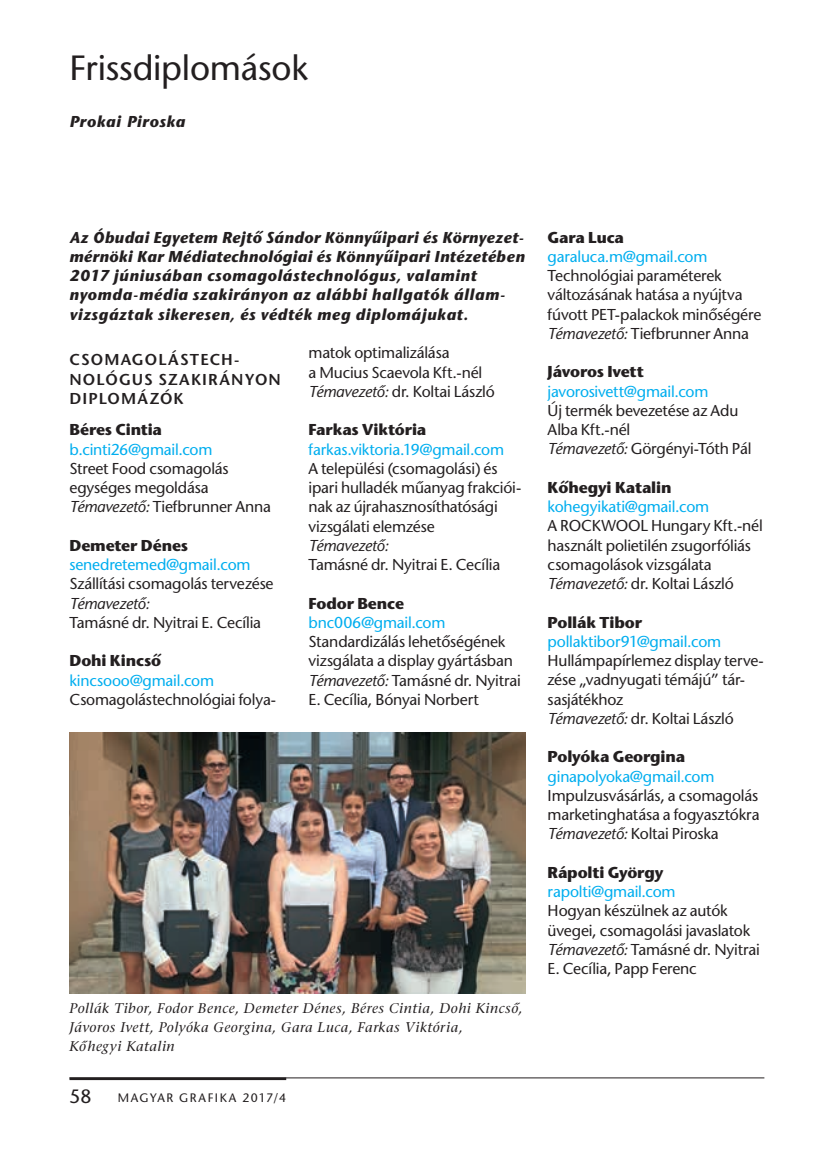
<style>
.page{position:relative;width:819px;height:1166px;background:#fff}
.page>*{position:absolute;margin:0;border:0;box-sizing:border-box;transform-origin:0 0}
.t1{font:35px "ITC Stone Sans";letter-spacing:-.005em;color:#231f20}
.t2{font:19.25px "ITC Stone Sans";color:#231f20}
.t3{font:15.75px/19.2px "ITC Stone Sans";letter-spacing:-.01em;color:#231f20}
.t4{font:italic 700 15.75px/19.2px "ITC Stone Sans";letter-spacing:.035em;color:#231f20}
.t5{font:15.75px "ITC Stone Sans";letter-spacing:-.015em;color:#00aeef}
.t6{font:700 15.75px "ITC Stone Sans";letter-spacing:-.01em;color:#231f20}
.t7{font:600 15.75px/19.2px "ITC Stone Sans";letter-spacing:.07em;color:#231f20}
.t8{font:italic 15.75px "ITC Stone Sans";letter-spacing:-.02em;color:#231f20}
.t9{font:italic 14px/19.2px "ITC Stone Serif";letter-spacing:.04em;color:#231f20}
.t10{font:12.25px "ITC Stone Sans";letter-spacing:.12em;color:#231f20}
.s1{font-style:italic}
</style>
<div class="page">
<hr style="left:69px;top:1077px;width:695px;height:1px;background:#231f20">
<hr style="left:69px;top:1077px;width:217px;height:3px;background:#231f20">
<img style="left:69px;top:732px;width:456px;height:261px">
<h1 class="t1" style="left:69px;top:49px;width:240px">Frissdiplomások</h1>
<p class="t4" style="left:69px;top:114px;width:117px">Prokai Piroska</p>
<p class="t4" style="left:69px;top:230px;width:457px">Az Óbudai Egyetem Rejtő Sándor Könnyűipari és Környezet&shy;mérnöki Kar Médiatechnológiai és Könnyűipari Intézetében 2017 júniusában csomagolástechnológus, valamint nyomda-média szakirányon az alábbi hallgatók állam&shy;vizsgáztak sikeresen, és védték meg diplomájukat.</p>
<p class="t7" style="left:69px;top:352px;width:213px">CSOMAGOLÁSTECH-<br>NOLÓGUS SZAKIRÁNYON<br>DIPLOMÁZÓK</p>
<p class="t6" style="left:69px;top:421px;width:94px">Béres Cintia</p>
<p class="t5" style="left:69px;top:441px;width:144px">b.cinti26@gmail.com</p>
<p class="t3" style="left:69px;top:461px;width:203px">Street Food csomagolás egységes megoldása<br><span class="s1">Témavezető:</span> Tiefbrunner Anna</p>
<p class="t6" style="left:69px;top:537px;width:120px">Demeter Dénes</p>
<p class="t5" style="left:69px;top:556px;width:183px">senedretemed@gmail.com</p>
<p class="t3" style="left:69px;top:576px;width:206px">Szállítási csomagolás tervezése</p>
<p class="t8" style="left:69px;top:595px;width:82px">Témavezető:</p>
<p class="t3" style="left:69px;top:615px;width:193px">Tamásné dr. Nyitrai E. Cecília</p>
<p class="t6" style="left:69px;top:652px;width:93px">Dohi Kincső</p>
<p class="t5" style="left:69px;top:672px;width:146px">kincsooo@gmail.com</p>
<p class="t3" style="left:69px;top:692px;width:208px">Csomagolástechnológiai folya-</p>
<p class="t3" style="left:308px;top:345px;width:188px">matok optimalizálása<br>a Mucius Scaevola Kft.-nél<br><span class="s1">Témavezető:</span> dr. Koltai László</p>
<p class="t6" style="left:308px;top:421px;width:119px">Farkas Viktória</p>
<p class="t5" style="left:308px;top:441px;width:197px">farkas.viktoria.19@gmail.com</p>
<p class="t3" style="left:308px;top:461px;width:214px">A települési (csomagolási) és ipari hulladék műanyag frakciói&shy;nak az újrahasznosíthatósági vizsgálati elemzése</p>
<p class="t8" style="left:308px;top:537px;width:82px">Témavezető:</p>
<p class="t3" style="left:308px;top:557px;width:193px">Tamásné dr. Nyitrai E. Cecília</p>
<p class="t6" style="left:308px;top:595px;width:97px">Fodor Bence</p>
<p class="t5" style="left:308px;top:614px;width:138px">bnc006@gmail.com</p>
<p class="t3" style="left:308px;top:634px;width:214px">Standardizálás lehetőségének vizsgálata a display gyártásban<br><span class="s1">Témavezető:</span> Tamásné dr. Nyitrai<br>E. Cecília, Bónyai Norbert</p>
<p class="t9" style="left:69px;top:1000px;width:454px">Pollák Tibor, Fodor Bence, Demeter Dénes, Béres Cintia, Dohi Kincső,<br>Jávoros Ivett, Polyóka Georgina, Gara Luca, Farkas Viktória,<br>Kőhegyi Katalin</p>
<p class="t2" style="left:69px;top:1085px;width:24px">58</p>
<p class="t10" style="left:118px;top:1091px;width:170px">MAGYAR GRAFIKA 2017/4</p>
<p class="t6" style="left:547px;top:229px;width:78px">Gara Luca</p>
<p class="t5" style="left:547px;top:248px;width:161px">garaluca.m@gmail.com</p>
<p class="t3" style="left:547px;top:268px;width:215px">Technológiai paraméterek változásának hatása a nyújtva fúvott PET-palackok minőségére<br><span class="s1">Témavezető:</span> Tiefbrunner Anna</p>
<p class="t6" style="left:547px;top:363px;width:98px">Jávoros Ivett</p>
<p class="t5" style="left:547px;top:383px;width:162px">javorosivett@gmail.com</p>
<p class="t3" style="left:547px;top:403px;width:205px">Új termék bevezetése az Adu<br>Alba Kft.-nél<br><span class="s1">Témavezető:</span> Görgényi-Tóth Pál</p>
<p class="t6" style="left:547px;top:479px;width:125px">Kőhegyi Katalin</p>
<p class="t5" style="left:547px;top:498px;width:163px">kohegyikati@gmail.com</p>
<p class="t3" style="left:547px;top:518px;width:217px">A ROCKWOOL Hungary Kft.-nél használt polietilén zsugorfóliás csomagolások vizsgálata<br><span class="s1">Témavezető:</span> dr. Koltai László</p>
<p class="t6" style="left:547px;top:614px;width:96px">Pollák Tibor</p>
<p class="t5" style="left:547px;top:633px;width:175px">pollaktibor91@gmail.com</p>
<p class="t3" style="left:547px;top:653px;width:217px">Hullámpapírlemez display terve&shy;zése „vadnyugati témájú” tár&shy;sasjátékhoz<br><span class="s1">Témavezető:</span> dr. Koltai László</p>
<p class="t6" style="left:547px;top:748px;width:139px">Polyóka Georgina</p>
<p class="t5" style="left:547px;top:768px;width:168px">ginapolyoka@gmail.com</p>
<p class="t3" style="left:547px;top:788px;width:213px;text-align:justify">Impulzusvásárlás, a csomagolás marketinghatása a fogyasztókra <span class="s1">Témavezető:</span> Koltai Piroska</p>
<p class="t6" style="left:547px;top:864px;width:117px">Rápolti György</p>
<p class="t5" style="left:547px;top:883px;width:129px">rapolti@gmail.com</p>
<p class="t3" style="left:547px;top:903px;width:214px">Hogyan készülnek az autók üvegei, csomagolási javaslatok<br><span class="s1">Témavezető:</span> Tamásné dr. Nyitrai<br>E. Cecília, Papp Ferenc</p>
</div>
